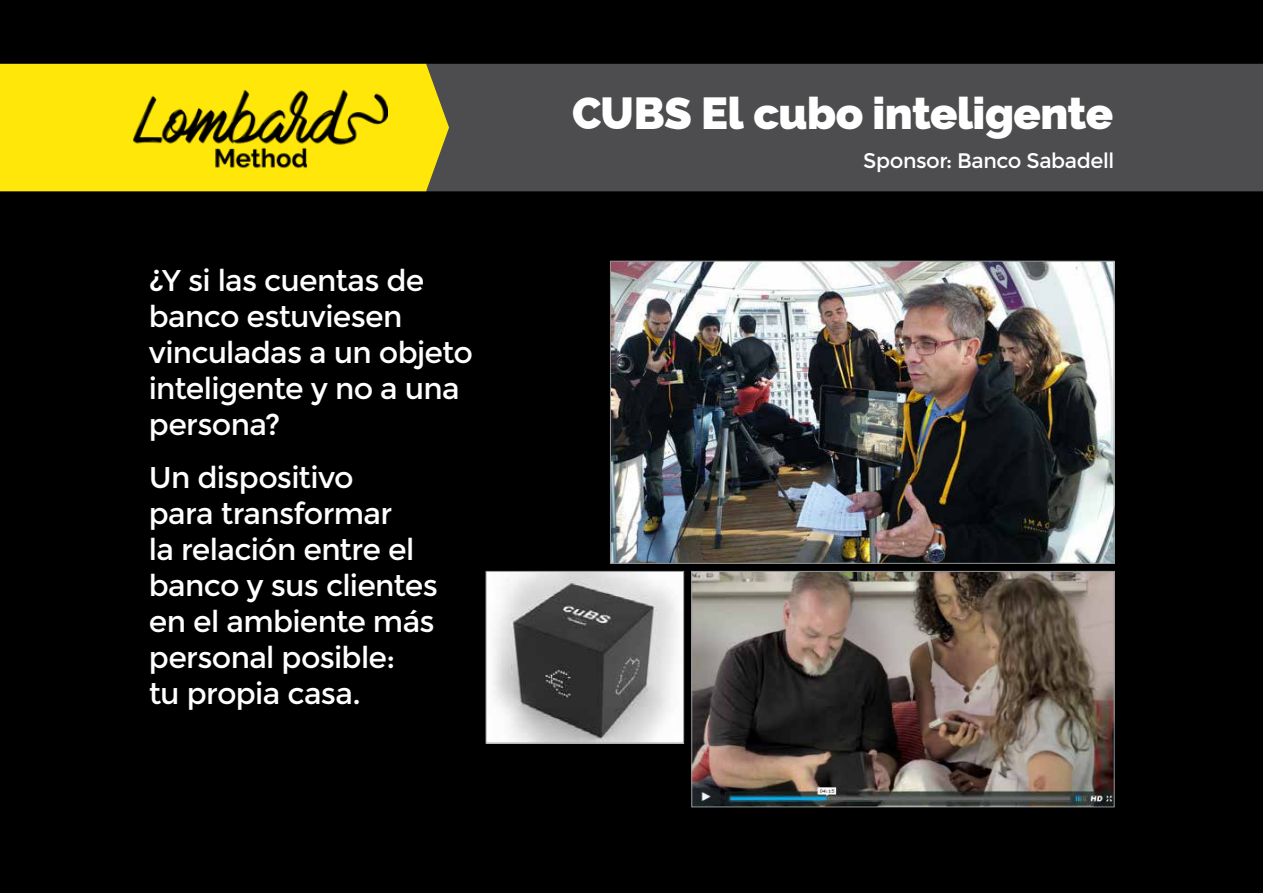
<style>
.page{position:relative;width:1263px;height:893px;background:#000}
.page>*{position:absolute;margin:0;border:0;box-sizing:border-box;transform-origin:0 0}
.t1{font:800 45px "Raleway";letter-spacing:-.01em;color:#fff}
.t2{font:30px/36px "Montserrat";letter-spacing:-.025em;color:#fff}
.t3{font:21px "Montserrat";letter-spacing:-.02em;color:#fff}
</style>
<div class="page">
<div style="left:449px;top:64px;width:814px;height:127px;background:#4d4d4f"></div>
<div style="left:0;top:64px;width:449px;height:127px;background:#ffe709"></div>
<img style="left:131px;top:86px;width:256px;height:106px">
<img style="left:612px;top:263px;width:500px;height:299px">
<div style="left:610px;top:261px;width:504px;height:303px;border:1px solid #939598"></div>
<img style="left:488px;top:573px;width:194px;height:168px">
<div style="left:486px;top:571px;width:198px;height:172px;border:1px solid #939598"></div>
<img style="left:693px;top:573px;width:419px;height:232px">
<div style="left:691px;top:571px;width:423px;height:236px;border:1px solid #939598"></div>
<p class="t2" style="left:149px;top:262px;width:326px">¿Y si las cuentas de banco estuviesen vinculadas a un objeto inteligente y no a una persona?</p>
<p class="t2" style="left:149px;top:459px;width:291px">Un dispositivo<br>para transformar<br>la relación entre el banco y sus clientes en el ambiente más personal posible:<br>tu propia casa.</p>
<h1 class="t1" style="left:572px;top:87px;width:542px">CUBS El cubo inteligente</h1>
<p class="t3" style="left:863px;top:148px;width:252px">Sponsor: Banco Sabadell</p>
</div>
